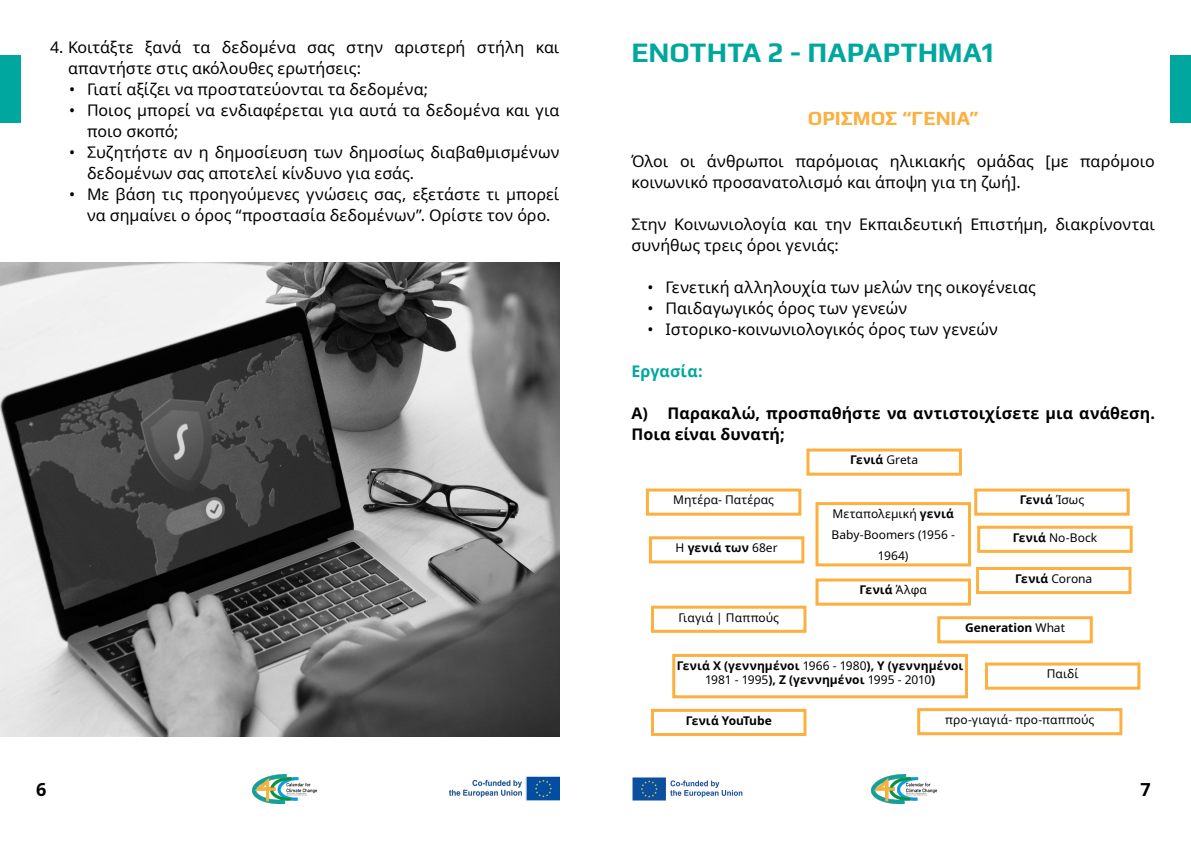
<style>
.page{position:relative;width:1191px;height:842px;background:#fff}
.page>*{position:absolute;margin:0;border:0;box-sizing:border-box;transform-origin:0 0}
.t1{font:700 28px "Play";letter-spacing:.005em;color:#00a79e}
.t2{font:700 20px "Play";color:#fbb03f}
.t3{font:700 18px "Noto Sans";color:#000}
.t4{font:16px/21px "Noto Sans";letter-spacing:.005em;color:#000}
.t5{font:700 16px/21px "Noto Sans";letter-spacing:.01em;color:#000}
.t6{font:700 16px "Noto Sans";letter-spacing:.005em;color:#00a79e}
.t7{font:700 12px/14.4px "Noto Sans";letter-spacing:.005em;color:#000;text-align:center}
.t8{font:12px/21px "Noto Sans";letter-spacing:.005em;color:#000;text-align:center}
.s1{font-weight:400}
.s2{font-weight:700}
</style>
<div class="page">
<img style="left:449px;top:776px;width:110px;height:24px">
<img style="left:632px;top:777px;width:111px;height:24px">
<img style="left:871px;top:774px;width:66px;height:29px">
<img style="left:252px;top:774px;width:66px;height:29px">
<div style="left:0;top:55px;width:21px;height:68px;background:#00a79e"></div>
<div style="left:1170px;top:55px;width:21px;height:68px;background:#00a79e"></div>
<div style="left:806px;top:449px;width:156px;height:27px;border:3px solid #fbb03f"></div>
<div style="left:646px;top:488px;width:155px;height:28px;border:3px solid #fbb03f"></div>
<div style="left:974px;top:488px;width:155px;height:28px;border:3px solid #fbb03f"></div>
<div style="left:649px;top:536px;width:155px;height:27px;border:3px solid #fbb03f"></div>
<div style="left:815px;top:502px;width:156px;height:64px;border:3px solid #fbb03f"></div>
<div style="left:977px;top:526px;width:155px;height:27px;border:3px solid #fbb03f"></div>
<div style="left:815px;top:578px;width:156px;height:28px;border:3px solid #fbb03f"></div>
<div style="left:651px;top:606px;width:155px;height:27px;border:3px solid #fbb03f"></div>
<div style="left:976px;top:567px;width:155px;height:27px;border:3px solid #fbb03f"></div>
<div style="left:937px;top:616px;width:155px;height:27px;border:3px solid #fbb03f"></div>
<div style="left:672px;top:654px;width:296px;height:44px;border:3px solid #fbb03f"></div>
<div style="left:985px;top:662px;width:155px;height:28px;border:3px solid #fbb03f"></div>
<div style="left:651px;top:709px;width:155px;height:27px;border:3px solid #fbb03f"></div>
<div style="left:917px;top:708px;width:205px;height:27px;border:3px solid #fbb03f"></div>
<img style="left:0;top:262px;width:559px;height:474px">
<p class="t4" style="left:68px;top:37px;width:493px;text-indent:-18px">4. Κοιτάξτε ξανά τα δεδομένα σας στην αριστερή στήλη και απαντήστε στις ακόλουθες ερωτήσεις:</p>
<p class="t4" style="left:69px;top:79px;width:361px">• Γιατί αξίζει να προστατεύονται τα δεδομένα;</p>
<p class="t4" style="left:87px;top:100px;width:474px;text-indent:-18px">• Ποιος μπορεί να ενδιαφέρεται για αυτά τα δεδομένα και για ποιο σκοπό;</p>
<p class="t4" style="left:87px;top:142px;width:474px;text-indent:-18px">• Συζητήστε αν η δημοσίευση των δημοσίως διαβαθμισμένων δεδομένων σας αποτελεί κίνδυνο για εσάς.</p>
<p class="t4" style="left:69px;top:184px;width:492px;text-align:center">• Με βάση τις προηγούμενες γνώσεις σας, εξετάστε τι μπορεί να σημαίνει ο όρος “προστασία δεδομένων”. Ορίστε τον όρο.</p>
<h1 class="t1" style="left:631px;top:33px;width:366px">ΕΝΌΤΗΤΑ 2 - ΠΑΡΆΡΤΗΜΑ1</h1>
<p class="t2" style="left:808px;top:104px;width:172px">ΟΡΙΣΜΌΣ “ΓΕΝΙΆ”</p>
<p class="t4" style="left:631px;top:151px;width:525px">Όλοι οι άνθρωποι παρόμοιας ηλικιακής ομάδας [με παρόμοιο κοινωνικό προσανατολισμό και άποψη για τη ζωή].</p>
<p class="t4" style="left:631px;top:214px;width:525px">Στην Κοινωνιολογία και την Εκπαιδευτική Επιστήμη, διακρίνονται συνήθως τρεις όροι γενιάς:</p>
<p class="t4" style="left:647px;top:277px;width:390px">• Γενετική αλληλουχία των μελών της οικογένειας</p>
<p class="t4" style="left:647px;top:298px;width:261px">• Παιδαγωγικός όρος των γενεών</p>
<p class="t4" style="left:647px;top:319px;width:352px">• Ιστορικο-κοινωνιολογικός όρος των γενεών</p>
<p class="t6" style="left:631px;top:360px;width:73px">Εργασία:</p>
<p class="t5" style="left:631px;top:403px;width:525px">A) Παρακαλώ, προσπαθήστε να αντιστοιχίσετε μια ανάθεση.<br>Ποια είναι δυνατή;</p>
<p class="t7" style="left:850px;top:453px;width:70px">Γενιά <span class="s1">Greta</span></p>
<p class="t8" style="left:673px;top:490px;width:102px">Μητέρα- Πατέρας</p>
<p class="t7" style="left:1019px;top:493px;width:66px">Γενιά <span class="s1">Ίσως</span></p>
<p class="t7" style="left:675px;top:541px;width:103px"><span class="s1">Η</span> γενιά των <span class="s1">68er</span></p>
<p class="t8" style="left:831px;top:503px;width:125px">Μεταπολεμική <span class="s2">γενιά<br></span>Baby-Boomers (1956 -<br>1964)</p>
<p class="t8" style="left:1012px;top:527px;width:86px"><span class="s2">Γενιά</span> No-Bock</p>
<p class="t8" style="left:678px;top:607px;width:102px">Γιαγιά | Παππούς</p>
<p class="t7" style="left:859px;top:583px;width:69px">Γενιά <span class="s1">Άλφα</span></p>
<p class="t8" style="left:1015px;top:568px;width:79px"><span class="s2">Γενιά</span> Corona</p>
<p class="t7" style="left:965px;top:621px;width:101px">Generation <span class="s1">What</span></p>
<p class="t7" style="left:677px;top:658px;width:288px">Γενιά Χ (γεννημένοι <span class="s1">1966 - 1980</span>), Υ (γεννημένοι<br><span class="s1">1981 - 1995</span>), Ζ (γεννημένοι <span class="s1">1995 - 2010</span>)</p>
<p class="t8" style="left:1046px;top:664px;width:33px">Παιδί</p>
<p class="t7" style="left:685px;top:713px;width:88px">Γενιά YouTube</p>
<p class="t8" style="left:945px;top:709px;width:151px">προ-γιαγιά- προ-παππούς</p>
<p class="t3" style="left:36px;top:776px;width:12px">6</p>
<p class="t3" style="left:1140px;top:776px;width:12px">7</p>
</div>
